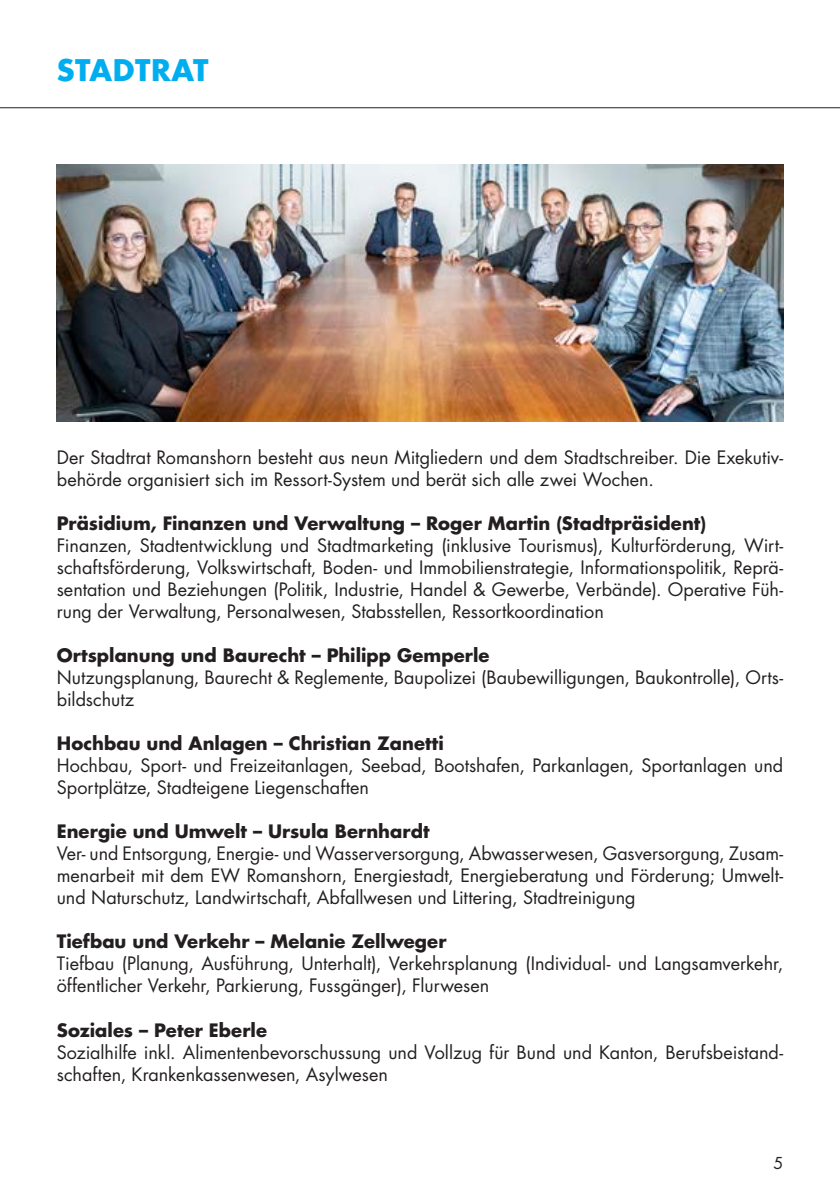
<style>
.page{position:relative;width:840px;height:1191px;background:#fff}
.page>*{position:absolute;margin:0;border:0;box-sizing:border-box;transform-origin:0 0}
.t1{font:700 29px "Futura LT";letter-spacing:.02em;color:#00aeef}
.t2{font:18px/22px "Futura LT";color:#231f20}
.t3{font:700 18px "Futura LT";color:#231f20}
.t4{font:16px "Futura LT";color:#231f20}
</style>
<div class="page">
<hr style="left:0;top:107px;width:839px;height:1px;background:#231f20">
<img style="left:57px;top:164px;width:725px;height:257px">
<h1 class="t1" style="left:57px;top:51px;width:153px">STADTRAT</h1>
<p class="t2" style="left:57px;top:447px;width:727px">Der Stadtrat Romanshorn besteht aus neun Mitgliedern und dem Stadtschreiber. Die Exekutiv&shy;behörde organisiert sich im Ressort-System und berät sich alle zwei Wochen.</p>
<p class="t3" style="left:57px;top:511px;width:650px">Präsidium, Finanzen und Verwaltung – Roger Martin (Stadtpräsident)</p>
<p class="t2" style="left:57px;top:535px;width:727px;text-align:justify">Finanzen, Stadtentwicklung und Stadtmarketing (inklusive Tourismus), Kulturförderung, Wirt&shy;schaftsförderung, Volkswirtschaft, Boden- und Immobilienstrategie, Informationspolitik, Reprä&shy;sentation und Beziehungen (Politik, Industrie, Handel &amp; Gewerbe, Verbände). Operative Füh&shy;rung der Verwaltung, Personalwesen, Stabsstellen, Ressortkoordination</p>
<p class="t3" style="left:57px;top:643px;width:434px">Ortsplanung und Baurecht – Philipp Gemperle</p>
<p class="t2" style="left:57px;top:667px;width:727px">Nutzungsplanung, Baurecht &amp; Reglemente, Baupolizei (Baubewilligungen, Baukontrolle), Orts&shy;bildschutz</p>
<p class="t3" style="left:57px;top:731px;width:388px">Hochbau und Anlagen – Christian Zanetti</p>
<p class="t2" style="left:57px;top:755px;width:727px">Hochbau, Sport- und Freizeitanlagen, Seebad, Bootshafen, Parkanlagen, Sportanlagen und<br>Sportplätze, Stadteigene Liegenschaften</p>
<p class="t3" style="left:57px;top:819px;width:374px">Energie und Umwelt – Ursula Bernhardt</p>
<p class="t2" style="left:57px;top:843px;width:727px;text-align:justify">Ver- und Entsorgung, Energie- und Wasserversorgung, Abwasserwesen, Gasversorgung, Zusam&shy;menarbeit mit dem EW Romanshorn, Energiestadt, Energieberatung und Förderung; Umwelt&shy;und Naturschutz, Landwirtschaft, Abfallwesen und Littering, Stadtreinigung</p>
<p class="t3" style="left:57px;top:929px;width:391px">Tiefbau und Verkehr – Melanie Zellweger</p>
<p class="t2" style="left:57px;top:953px;width:727px">Tiefbau (Planung, Ausführung, Unterhalt), Verkehrsplanung (Individual- und Langsamverkehr, öffentlicher Verkehr, Parkierung, Fussgänger), Flurwesen</p>
<p class="t3" style="left:57px;top:1017px;width:212px">Soziales – Peter Eberle</p>
<p class="t2" style="left:57px;top:1041px;width:727px">Sozialhilfe inkl. Alimentenbevorschussung und Vollzug für Bund und Kanton, Berufsbeistand&shy;schaften, Krankenkassenwesen, Asylwesen</p>
<p class="t4" style="left:773px;top:1153px;width:11px">5</p>
</div>
